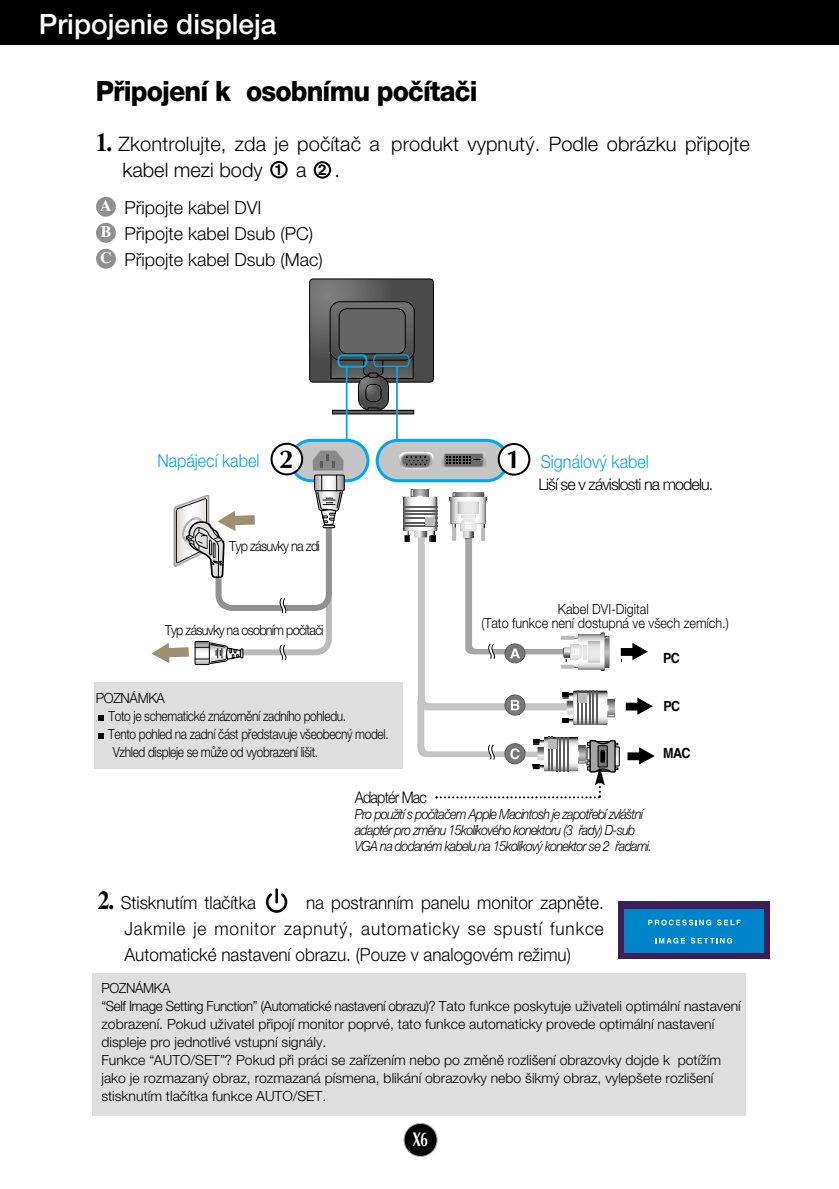
<style>
.page{position:relative;width:839px;height:1189px;background:#fff}
.page>*{position:absolute;margin:0;border:0;box-sizing:border-box;transform-origin:0 0}
.t1{font:800 28px "Helvetica Neue CE";letter-spacing:-.03em;color:#000;scale:.95 1}
.t2{font:500 28px "Helvetica Neue CE";color:#fff}
.t3{font:700 26px "Optima";color:#000}
.t4{font:300 20px/26px "Helvetica Neue CE";letter-spacing:.005em;color:#000}
.t5{font:700 20px "Optima";color:#fff;scale:.7 1}
.t6{font:300 18px/26px "Helvetica Neue CE";color:#000;text-align:justify;scale:.95 1}
.t7{font:300 18px/26px "Helvetica Neue CE";color:#000}
.t8{font:300 18px "Helvetica Neue CE";color:#00a8ec;scale:.9 1}
.t9{font:300 16px "Helvetica Neue CE";letter-spacing:-.055em;color:#000}
.t10{font:300 16px "Helvetica Neue CE";letter-spacing:-.055em;color:#000;scale:.9 1}
.t11{font:700 16px/26px "Times";color:#fff;text-align:justify}
.t12{font:700 15px "Helvetica";color:#000}
.t13{font:300 14px/18px "Helvetica Neue CE";color:#000;scale:.95 1}
.t14{font:italic 300 14px/16px "Helvetica Neue CE";letter-spacing:-.055em;color:#000;scale:.9 1}
.t15{font:300 14px "Helvetica Neue CE";letter-spacing:-.03em;color:#000;scale:.85 1}
.t16{font:300 14px/14px "Helvetica Neue CE";color:#000;text-align:center;scale:.9 1}
.t17{font:300 14px "Helvetica Neue CE";letter-spacing:-.055em;color:#000;scale:.9 1}
.t18{font:300 14px "Helvetica Neue CE";letter-spacing:-.03em;color:#000;scale:.95 1}
.t19{font:700 14px "Helvetica";letter-spacing:-.055em;color:#000;scale:.9 1}
.s1{font-family:"Times";font-weight:700;font-size:26px}
.s2{font-family:"Optima";font-weight:700;font-size:26px;color:#000}
</style>
<div class="page">
<div style="left:404px;top:1123px;width:33px;height:33px;background:#000;border-radius:50%"></div>
<div style="left:403px;top:1123px;width:34px;height:34px;border:2px solid #a5a5a5;border-radius:50%"></div>
<div style="left:0;top:0;width:839px;height:45px;background:#000"></div>
<svg style="left:314px;top:161px;width:17px;height:18px"></svg>
<svg style="left:265px;top:888px;width:23px;height:25px"></svg>
<div style="left:92px;top:973px;width:654px;height:143px;background:#dedede"></div>
<div style="left:618px;top:902px;width:151px;height:57px;background:#3b1f56"></div>
<div style="left:624px;top:909px;width:140px;height:43px;background:#0085ca"></div>
<svg style="left:648px;top:919px;width:63px;height:6px"></svg>
<svg style="left:717px;top:919px;width:23px;height:6px"></svg>
<svg style="left:655px;top:938px;width:30px;height:5px"></svg>
<svg style="left:691px;top:938px;width:41px;height:5px"></svg>
<svg style="left:270px;top:161px;width:18px;height:17px"></svg>
<div style="left:96px;top:197px;width:20px;height:20px;background:#909090;border-radius:50%"></div>
<div style="left:96px;top:223px;width:20px;height:20px;background:#909090;border-radius:50%"></div>
<div style="left:96px;top:249px;width:20px;height:20px;background:#909090;border-radius:50%"></div>
<svg style="left:309px;top:279px;width:124px;height:103px;background:#585858"></svg>
<div style="left:309px;top:279px;width:125px;height:103px;border:1px solid #000;border-radius:3px"></div>
<svg style="left:333px;top:357px;width:78px;height:20px"></svg>
<div style="left:331px;top:350px;width:82px;height:29px;border:1px solid #000"></div>
<svg style="left:358px;top:376px;width:30px;height:34px"></svg>
<div style="left:358px;top:376px;width:31px;height:34px;border:1px solid #000;border-radius:11px"></div>
<svg style="left:366px;top:384px;width:15px;height:17px"></svg>
<div style="left:366px;top:384px;width:15px;height:18px;border:1px solid #000;border-radius:6px"></div>
<div style="left:368px;top:408px;width:10px;height:5px;border:1px solid #000"></div>
<div style="left:332px;top:410px;width:82px;height:4px;border:1px solid #000"></div>
<svg style="left:330px;top:302px;width:84px;height:58px"></svg>
<div style="left:330px;top:301px;width:84px;height:59px;border:1px solid #000;border-radius:10px"></div>
<div style="left:339px;top:309px;width:66px;height:45px;background:#656565;border-radius:8px"></div>
<div style="left:339px;top:308px;width:66px;height:46px;border:1px solid #000;border-radius:8px"></div>
<svg style="left:337px;top:354px;width:73px;height:23px;background:#405a64"></svg>
<hr style="left:396px;top:367px;width:2px;height:73px;background:#00a8ec">
<hr style="left:346px;top:367px;width:1px;height:73px;background:#00a8ec">
<svg style="left:151px;top:437px;width:503px;height:361px"></svg>
<div style="left:94px;top:682px;width:308px;height:87px;background:#dedede"></div>
<svg style="left:98px;top:733px;width:6px;height:5px"></svg>
<svg style="left:98px;top:715px;width:6px;height:5px"></svg>
<h1 class="t2" style="left:39px;top:14px;width:239px">Pripojenie displeja</h1>
<h1 class="t1" style="left:96px;top:81px;width:403px">Pfiipojení k osobnímu poãítaãi</h1>
<h3 class="t4" style="left:122px;top:134px;width:629px;text-indent:-26px"><span class="s1">1.</span> Zkontrolujte, zda je poãítaã a produkt vypnut˘. Podle obrázku pfiipojte kabel mezi body</h3>
<p class="t12" style="left:274px;top:164px;width:10px">1</p>
<p class="t12" style="left:318px;top:164px;width:10px">2</p>
<h3 class="t4" style="left:296px;top:160px;width:12px">a</h3>
<h3 class="t4" style="left:334px;top:160px;width:7px">.</h3>
<p class="t11" style="left:100px;top:194px;width:13px">A B C</p>
<p class="t7" style="left:124px;top:197px;width:200px">Pfiipojte kabel DVI<br>Pfiipojte kabel Dsub (PC)<br>Pfiipojte kabel Dsub (Mac)</p>
<p class="t8" style="left:157px;top:454px;width:153px">Napájecí kabel <span class="s2">2</span></p>
<h2 class="t3" style="left:506px;top:448px;width:16px">1</h2>
<p class="t17" style="left:229px;top:541px;width:102px">Typ zásuvky na zdi</p>
<p class="t8" style="left:541px;top:455px;width:122px">Signálov˘ kabel</p>
<p class="t9" style="left:538px;top:478px;width:176px">Li‰í se v závislosti na modelu.</p>
<p class="t17" style="left:165px;top:625px;width:178px">Typ zásuvky na osobním poãítaãi</p>
<p class="t18" style="left:96px;top:692px;width:74px">POZNÁMKA</p>
<p class="t15" style="left:109px;top:710px;width:281px">Toto je schematické znázornûní zadního pohledu.</p>
<p class="t15" style="left:108px;top:728px;width:331px">Tento pohled na zadní ãást pfiedstavuje v‰eobecn˘ model.</p>
<p class="t15" style="left:113px;top:746px;width:243px">Vzhled displeje se mÛÏe od vyobrazení li‰it.</p>
<p class="t16" style="left:481px;top:604px;width:276px">Kabel DVI-Digital<br>(Tato funkce není dostupná ve v‰ech zemích.)</p>
<p class="t19" style="left:663px;top:652px;width:20px">PC</p>
<p class="t19" style="left:663px;top:701px;width:20px">PC</p>
<p class="t19" style="left:663px;top:747px;width:32px">MAC</p>
<p class="t10" style="left:355px;top:791px;width:82px">Adaptér Mac</p>
<p class="t14" style="left:355px;top:807px;width:332px">Pro pouÏití s poãítaãem Apple Macintosh je zapotfiebí zvlá‰tní adaptér pro zmûnu 15kolíkového konektoru (3 fiady) D-sub<br>VGA na dodaném kabelu na 15kolíkov˘ konektor se 2 fiadami.</p>
<p class="t6" style="left:98px;top:891px;width:168px"><span class="s1">2.</span> Stisknutím tlaãítka</p>
<p class="t6" style="left:124px;top:891px;width:506px;text-indent:181px">na postranním panelu monitor zapnûte.<br>Jakmile je monitor zapnut˘, automaticky se spustí funkce Automatické nastavení obrazu. (Pouze v analogovém reÏimu)</p>
<p class="t13" style="left:101px;top:981px;width:674px">POZNÁMKA<br>“Self Image Setting Function” (Automatické nastavení obrazu)? Tato funkce poskytuje uÏivateli optimální nastavení zobrazení. Pokud uÏivatel pfiipojí monitor poprvé, tato funkce automaticky provede optimální nastavení displeje pro jednotlivé vstupní signály.<br>Funkce “AUTO/SET”? Pokud pfii práci se zafiízením nebo po zmûnû rozli‰ení obrazovky dojde k potíÏím jako je rozmazan˘ obraz, rozmazaná písmena, blikání obrazovky nebo ‰ikm˘ obraz, vylep‰ete rozli‰ení stisknutím tlaãítka funkce AUTO/SET.</p>
<h3 class="t5" style="left:412px;top:1131px;width:24px">X6</h3>
</div>
